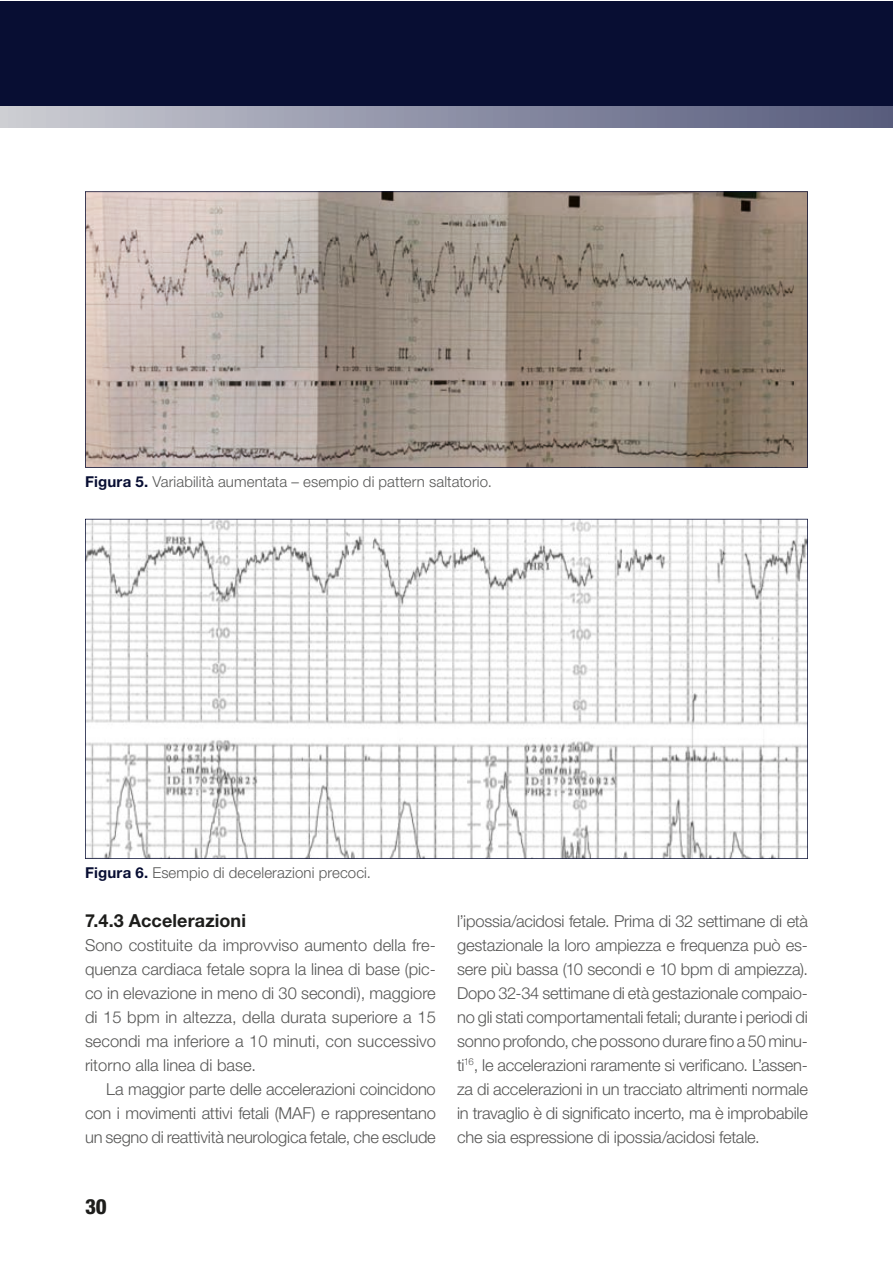
<style>
.page{position:relative;width:893px;height:1263px;background:#fff}
.page>*{position:absolute;margin:0;border:0;box-sizing:border-box;transform-origin:0 0}
.t1{font:800 condensed 21px "Helvetica Neue LT Std";color:#1d1d1b}
.t2{font:700 18px "Helvetica Neue LT Std";letter-spacing:.005em;color:#1d1d1b}
.t3{font:300 16.5px/24px "Helvetica Neue LT Std";letter-spacing:-.01em;color:#575756;text-align:justify}
.t4{font:300 15px "Helvetica Neue LT Std";letter-spacing:.005em;color:#575756}
.s1{font-weight:700;color:#080e33}
</style>
<div class="page">
<div style="left:0;top:1px;width:892px;height:127px;background:#080e33"></div>
<div style="left:0;top:106px;width:892px;height:22px;background:linear-gradient(to right,#cbccd3,#555a7c)"></div>
<svg style="left:85px;top:191px;width:723px;height:277px;background:#a4978d"></svg>
<svg style="left:85px;top:519px;width:723px;height:340px"></svg>
<p class="t4" style="left:85px;top:472px;width:408px"><span class="s1">Figura 5.</span> Variabilità aumentata – esempio di pattern saltatorio.</p>
<p class="t4" style="left:85px;top:864px;width:287px"><span class="s1">Figura 6.</span> Esempio di decelerazioni precoci.</p>
<p class="t2" style="left:85px;top:909px;width:162px">7.4.3 Accelerazioni</p>
<p class="t3" style="left:85px;top:933px;width:352px">Sono costituite da improvviso aumento della fre&shy;quenza cardiaca fetale sopra la linea di base (pic&shy;co in elevazione in meno di 30 secondi), maggiore di 15 bpm in altezza, della durata superiore a 15 secondi ma inferiore a 10 minuti, con successivo ritorno alla linea di base.</p>
<p class="t3" style="left:85px;top:1077px;width:352px;text-indent:21px">La maggior parte delle accelerazioni coincidono con i movimenti attivi fetali (MAF) e rappresentano un segno di reattività neurologica fetale, che esclude</p>
<p class="t1" style="left:85px;top:1194px;width:23px">30</p>
<p class="t3" style="left:457px;top:909px;width:352px">l’ipossia/acidosi fetale. Prima di 32 settimane di età gestazionale la loro ampiezza e frequenza può es&shy;sere più bassa (10 secondi e 10 bpm di ampiezza).<br>Dopo 32-34 settimane di età gestazionale compaio&shy;no gli stati comportamentali fetali; durante i periodi di sonno profondo, che possono durare fino a 50 minu&shy;ti<sup>16</sup>, le accelerazioni raramente si verificano. L’assen&shy;za di accelerazioni in un tracciato altrimenti normale in travaglio è di significato incerto, ma è improbabile che sia espressione di ipossia/acidosi fetale.</p>
</div>
